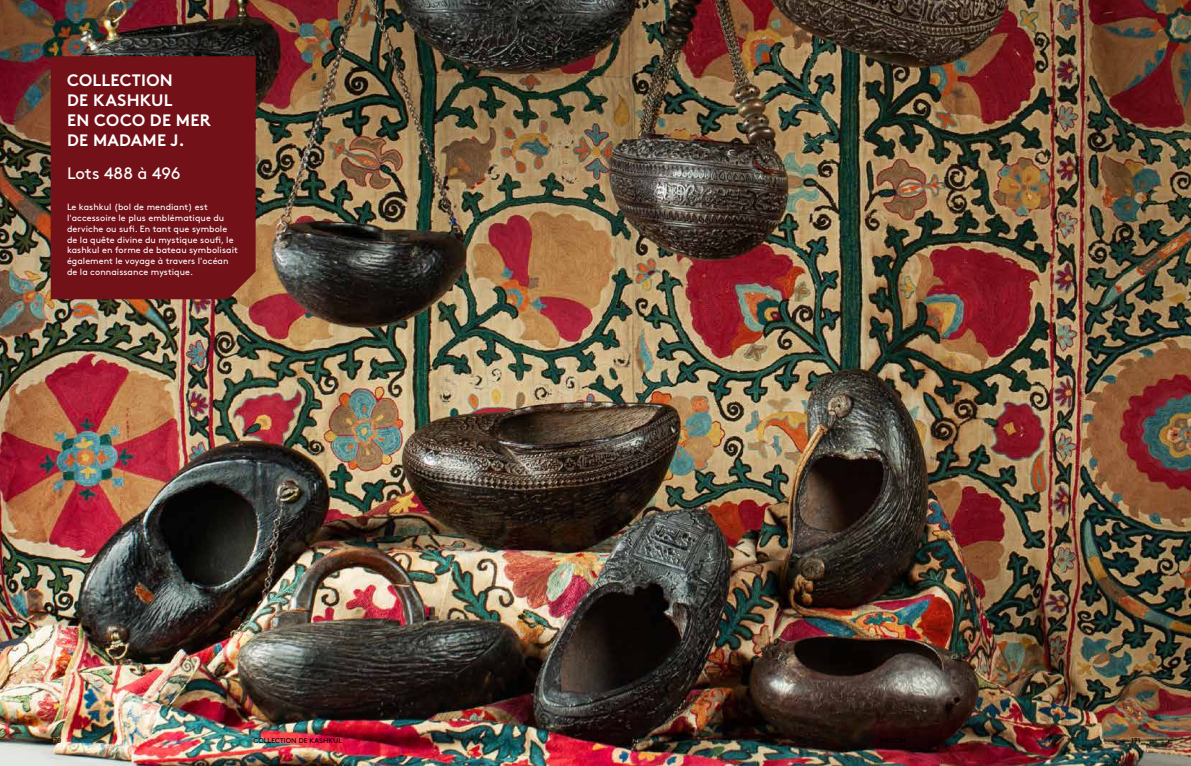
<style>
.page{position:relative;width:1191px;height:766px;background:#fff}
.page>*{position:absolute;margin:0;border:0;box-sizing:border-box;transform-origin:0 0}
.t1{font:700 16.6px/19.9px "Brown Pro";letter-spacing:.015em;color:#fff}
.t2{font:16.6px "Brown Pro";color:#fff}
.t3{font:9px/10.8px "Brown Pro";letter-spacing:.005em;color:#fff}
.t4{font:7px "Brown Pro";letter-spacing:.015em;color:#000}
</style>
<div class="page">
<img style="left:0;top:0;width:1191px;height:765px">
<div style="left:51px;top:56px;width:205px;height:243px;background:#721118"></div>
<h1 class="t1" style="left:67px;top:69px;width:145px">COLLECTION<br>DE KASHKUL<br>EN COCO DE MER<br>DE MADAME J.</h1>
<h1 class="t2" style="left:67px;top:161px;width:115px">Lots 488 à 496</h1>
<p class="t3" style="left:67px;top:201px;width:172px">Le kashkul (bol de mendiant) est l'accessoire le plus emblématique du derviche ou sufi. En tant que symbole de la quête divine du mystique soufi, le kashkul en forme de bateau symbolisait également le voyage à travers l'océan de la connaissance mystique.</p>
<p class="t4" style="left:51px;top:735px;width:12px">170</p>
<p class="t4" style="left:253px;top:735px;width:90px">COLLECTION DE KASHKUL</p>
<p class="t4" style="left:1131px;top:735px;width:11px">171</p>
</div>
